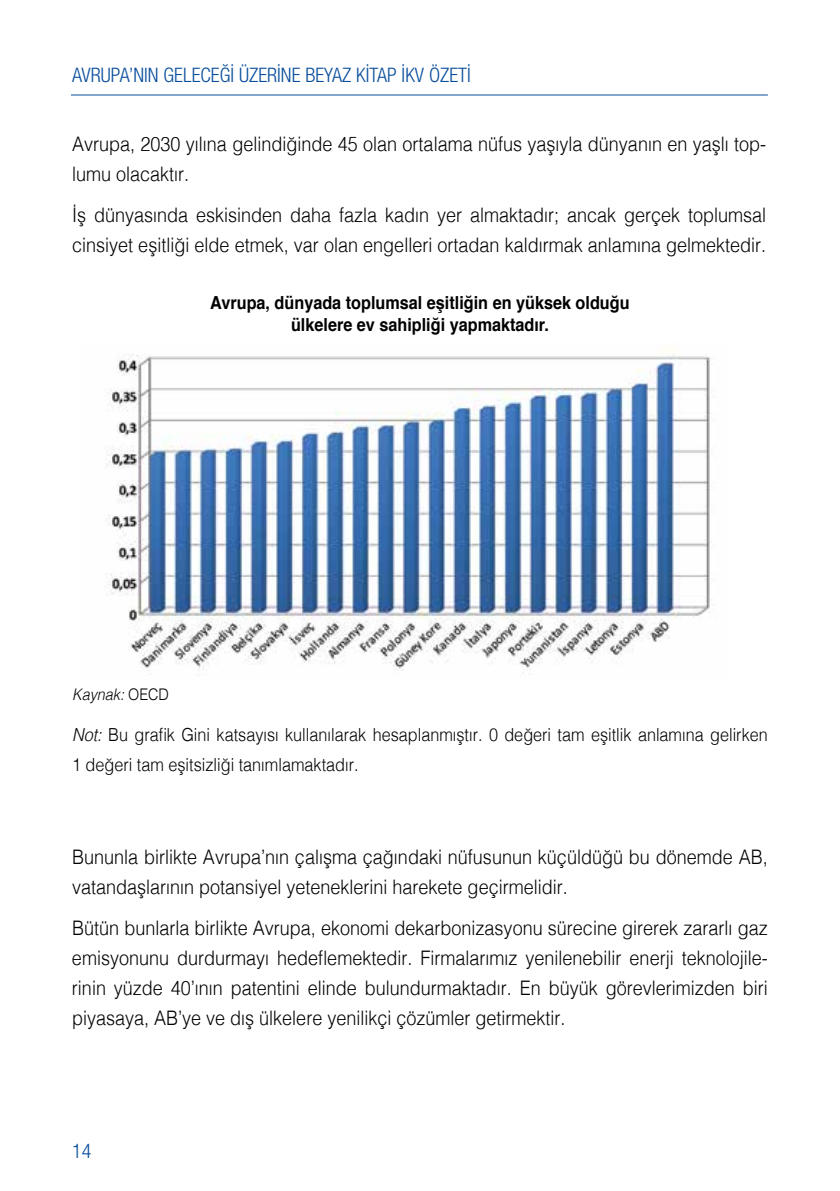
<style>
.page{position:relative;width:840px;height:1191px;background:#fff}
.page>*{position:absolute;margin:0;border:0;box-sizing:border-box;transform-origin:0 0}
.t1{font:300 20px/30px "Helvetica";color:#000;scale:.9 1}
.t2{font:300 condensed 20px "Helvetica Neue LT Pro";color:#094e9c}
.t3{font:300 18px/30px "Helvetica";color:#000;scale:.9 1}
.t4{font:700 18px/21.6px "Helvetica";color:#000;text-align:center;scale:.9 1}
.t5{font:italic 300 16px "Helvetica";color:#000;scale:.9 1}
.s1{font-style:normal}
.s2{font-style:italic}
</style>
<div class="page">
<hr style="left:71px;top:95px;width:696px;height:1px;background:#094e9c">
<img style="left:105px;top:353px;width:606px;height:321px">
<p class="t2" style="left:72px;top:64px;width:400px">AVRUPA’NIN GELECEĞİ ÜZERİNE BEYAZ KİTAP İKV ÖZETİ</p>
<p class="t1" style="left:72px;top:127px;width:772px">Avrupa, 2030 yılına gelindiğinde 45 olan ortalama nüfus yaşıyla dünyanın en yaşlı top&shy;lumu olacaktır.</p>
<p class="t1" style="left:72px;top:199px;width:772px">İş dünyasında eskisinden daha fazla kadın yer almaktadır; ancak gerçek toplumsal cinsiyet eşitliği elde etmek, var olan engelleri ortadan kaldırmak anlamına gelmektedir.</p>
<p class="t4" style="left:210px;top:292px;width:467px">Avrupa, dünyada toplumsal eşitliğin en yüksek olduğu ülkelere ev sahipliği yapmaktadır.</p>
<p class="t5" style="left:72px;top:681px;width:109px">Kaynak: <span class="s1">OECD</span></p>
<p class="t3" style="left:72px;top:718px;width:774px"><span class="s2">Not:</span> Bu grafik Gini katsayısı kullanılarak hesaplanmıştır. 0 değeri tam eşitlik anlamına gelirken<br>1 değeri tam eşitsizliği tanımlamaktadır.</p>
<p class="t1" style="left:72px;top:840px;width:774px">Bununla birlikte Avrupa’nın çalışma çağındaki nüfusunun küçüldüğü bu dönemde AB, vatandaşlarının potansiyel yeteneklerini harekete geçirmelidir.</p>
<p class="t1" style="left:72px;top:911px;width:774px;text-align:justify">Bütün bunlarla birlikte Avrupa, ekonomi dekarbonizasyonu sürecine girerek zararlı gaz emisyonunu durdurmayı hedeflemektedir. Firmalarımız yenilenebilir enerji teknolojile&shy;rinin yüzde 40’ının patentini elinde bulundurmaktadır. En büyük görevlerimizden biri piyasaya, AB’ye ve dış ülkelere yenilikçi çözümler getirmektir.</p>
<p class="t2" style="left:72px;top:1140px;width:21px">14</p>
</div>
